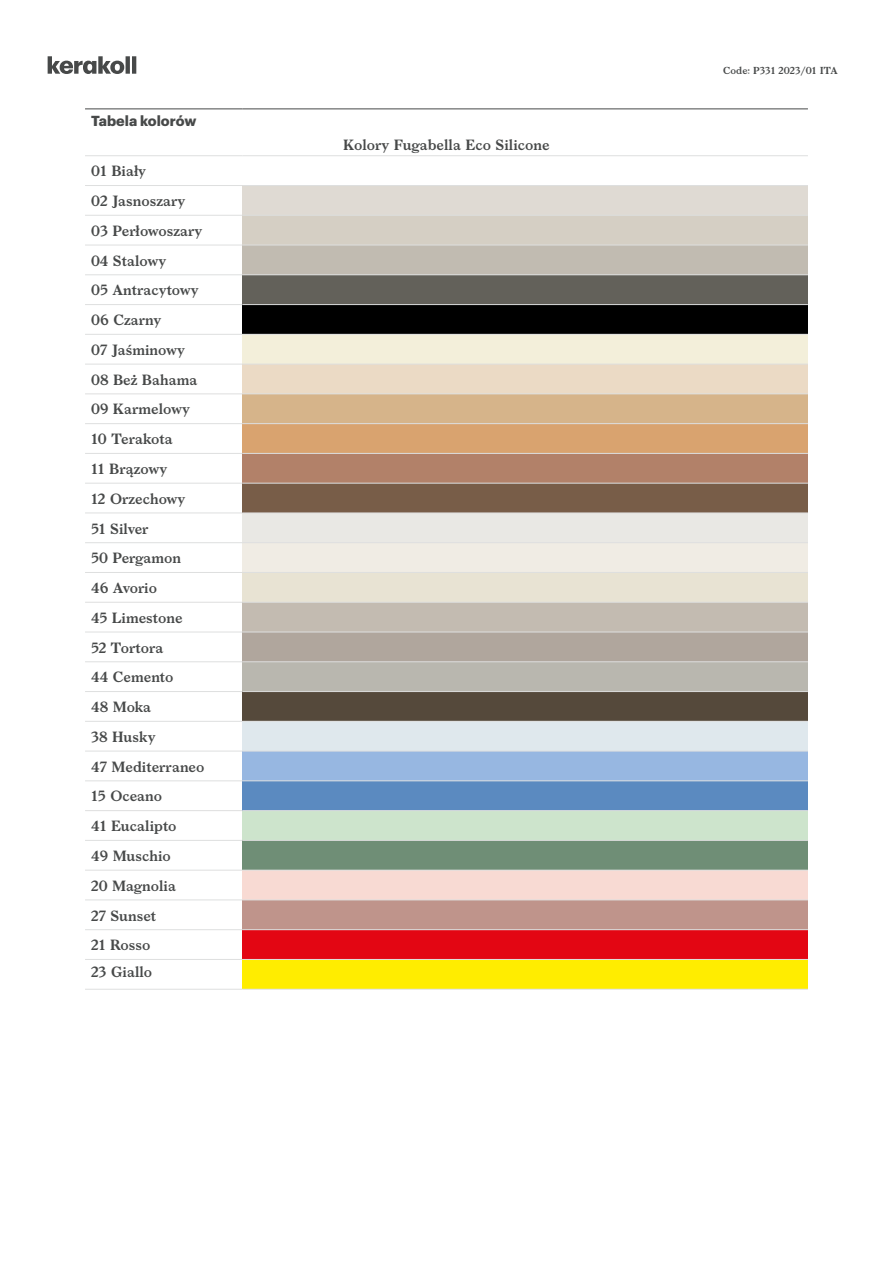
<style>
.page{position:relative;width:893px;height:1263px;background:#fff}
.page>*{position:absolute;margin:0;border:0;box-sizing:border-box;transform-origin:0 0}
.t1{font:600 14.25px/29.7px "Larish Neue";color:#474949}
.t2{font:700 14.25px "Graphik";color:#474949}
.t3{font:600 9.75px "Larish Neue";color:#474949}
</style>
<div class="page">
<svg style="left:48px;top:56px;width:88px;height:18px"></svg>
<div style="left:242px;top:185px;width:566px;height:30px;background:#dfdad3"></div>
<div style="left:242px;top:215px;width:566px;height:30px;background:#d5cfc4"></div>
<div style="left:242px;top:245px;width:566px;height:30px;background:#c1bbb1"></div>
<div style="left:242px;top:275px;width:566px;height:30px;background:#63615a"></div>
<div style="left:242px;top:305px;width:566px;height:29px;background:#000"></div>
<div style="left:242px;top:334px;width:566px;height:30px;background:#f3efda"></div>
<div style="left:242px;top:364px;width:566px;height:30px;background:#ebdac5"></div>
<div style="left:242px;top:394px;width:566px;height:30px;background:#d6b48a"></div>
<div style="left:242px;top:424px;width:566px;height:29px;background:#d9a36f"></div>
<div style="left:242px;top:453px;width:566px;height:30px;background:#b28169"></div>
<div style="left:242px;top:483px;width:566px;height:30px;background:#785d48"></div>
<div style="left:242px;top:513px;width:566px;height:30px;background:#e9e8e4"></div>
<div style="left:242px;top:543px;width:566px;height:29px;background:#f0ece4"></div>
<div style="left:242px;top:572px;width:566px;height:30px;background:#e8e3d3"></div>
<div style="left:242px;top:602px;width:566px;height:30px;background:#c3bbb1"></div>
<div style="left:242px;top:632px;width:566px;height:30px;background:#b0a69d"></div>
<div style="left:242px;top:662px;width:566px;height:29px;background:#b9b7af"></div>
<div style="left:242px;top:691px;width:566px;height:30px;background:#55493b"></div>
<div style="left:242px;top:721px;width:566px;height:30px;background:#dfe8ed"></div>
<div style="left:242px;top:751px;width:566px;height:30px;background:#97b7e1"></div>
<div style="left:242px;top:781px;width:566px;height:30px;background:#5b8ac0"></div>
<div style="left:242px;top:811px;width:566px;height:29px;background:#cde4cc"></div>
<div style="left:242px;top:840px;width:566px;height:30px;background:#6f8e76"></div>
<div style="left:242px;top:870px;width:566px;height:30px;background:#f8dad3"></div>
<div style="left:242px;top:900px;width:566px;height:30px;background:#bf948b"></div>
<div style="left:242px;top:930px;width:566px;height:29px;background:#e30613"></div>
<div style="left:242px;top:959px;width:566px;height:30px;background:#ffed00"></div>
<hr style="left:85px;top:155px;width:157px;height:1px;background:#dedfdf">
<hr style="left:242px;top:155px;width:566px;height:1px;background:#dedfdf">
<hr style="left:85px;top:185px;width:157px;height:1px;background:#dedfdf">
<hr style="left:242px;top:185px;width:566px;height:1px;background:#dedfdf">
<hr style="left:85px;top:215px;width:157px;height:1px;background:#dedfdf">
<hr style="left:242px;top:215px;width:566px;height:1px;background:#dedfdf">
<hr style="left:85px;top:245px;width:157px;height:1px;background:#dedfdf">
<hr style="left:242px;top:245px;width:566px;height:1px;background:#dedfdf">
<hr style="left:85px;top:274px;width:157px;height:1px;background:#dedfdf">
<hr style="left:242px;top:274px;width:566px;height:1px;background:#dedfdf">
<hr style="left:85px;top:304px;width:157px;height:1px;background:#dedfdf">
<hr style="left:242px;top:304px;width:566px;height:1px;background:#dedfdf">
<hr style="left:85px;top:334px;width:157px;height:1px;background:#dedfdf">
<hr style="left:242px;top:334px;width:566px;height:1px;background:#dedfdf">
<hr style="left:85px;top:364px;width:157px;height:1px;background:#dedfdf">
<hr style="left:242px;top:364px;width:566px;height:1px;background:#dedfdf">
<hr style="left:85px;top:393px;width:157px;height:1px;background:#dedfdf">
<hr style="left:242px;top:393px;width:566px;height:1px;background:#dedfdf">
<hr style="left:85px;top:423px;width:157px;height:1px;background:#dedfdf">
<hr style="left:242px;top:423px;width:566px;height:1px;background:#dedfdf">
<hr style="left:85px;top:453px;width:157px;height:1px;background:#dedfdf">
<hr style="left:242px;top:453px;width:566px;height:1px;background:#dedfdf">
<hr style="left:85px;top:483px;width:157px;height:1px;background:#dedfdf">
<hr style="left:242px;top:483px;width:566px;height:1px;background:#dedfdf">
<hr style="left:85px;top:512px;width:157px;height:1px;background:#dedfdf">
<hr style="left:242px;top:512px;width:566px;height:1px;background:#dedfdf">
<hr style="left:85px;top:542px;width:157px;height:1px;background:#dedfdf">
<hr style="left:242px;top:542px;width:566px;height:1px;background:#dedfdf">
<hr style="left:85px;top:572px;width:157px;height:1px;background:#dedfdf">
<hr style="left:242px;top:572px;width:566px;height:1px;background:#dedfdf">
<hr style="left:85px;top:602px;width:157px;height:1px;background:#dedfdf">
<hr style="left:242px;top:602px;width:566px;height:1px;background:#dedfdf">
<hr style="left:85px;top:631px;width:157px;height:1px;background:#dedfdf">
<hr style="left:242px;top:631px;width:566px;height:1px;background:#dedfdf">
<hr style="left:85px;top:661px;width:157px;height:1px;background:#dedfdf">
<hr style="left:242px;top:661px;width:566px;height:1px;background:#dedfdf">
<hr style="left:85px;top:691px;width:157px;height:1px;background:#dedfdf">
<hr style="left:242px;top:691px;width:566px;height:1px;background:#dedfdf">
<hr style="left:85px;top:721px;width:157px;height:1px;background:#dedfdf">
<hr style="left:242px;top:721px;width:566px;height:1px;background:#dedfdf">
<hr style="left:85px;top:751px;width:157px;height:1px;background:#dedfdf">
<hr style="left:242px;top:751px;width:566px;height:1px;background:#dedfdf">
<hr style="left:85px;top:780px;width:157px;height:1px;background:#dedfdf">
<hr style="left:242px;top:780px;width:566px;height:1px;background:#dedfdf">
<hr style="left:85px;top:810px;width:157px;height:1px;background:#dedfdf">
<hr style="left:242px;top:810px;width:566px;height:1px;background:#dedfdf">
<hr style="left:85px;top:840px;width:157px;height:1px;background:#dedfdf">
<hr style="left:242px;top:840px;width:566px;height:1px;background:#dedfdf">
<hr style="left:85px;top:870px;width:157px;height:1px;background:#dedfdf">
<hr style="left:242px;top:870px;width:566px;height:1px;background:#dedfdf">
<hr style="left:85px;top:899px;width:157px;height:1px;background:#dedfdf">
<hr style="left:242px;top:899px;width:566px;height:1px;background:#dedfdf">
<hr style="left:85px;top:929px;width:157px;height:1px;background:#dedfdf">
<hr style="left:242px;top:929px;width:566px;height:1px;background:#dedfdf">
<hr style="left:85px;top:959px;width:157px;height:1px;background:#dedfdf">
<hr style="left:242px;top:959px;width:566px;height:1px;background:#dedfdf">
<hr style="left:85px;top:989px;width:157px;height:1px;background:#dedfdf">
<hr style="left:242px;top:989px;width:566px;height:1px;background:#dedfdf">
<hr style="left:85px;top:108px;width:157px;height:1px;background:#474949">
<hr style="left:242px;top:108px;width:566px;height:1px;background:#474949">
<p class="t2" style="left:91px;top:110px;width:107px">Tabela kolorów</p>
<p class="t1" style="left:91px;top:155px;width:115px">01 Biały<br>02 Jasnoszary<br>03 Perłowoszary<br>04 Stalowy<br>05 Antracytowy<br>06 Czarny<br>07 Jaśminowy<br>08 Beż Bahama<br>09 Karmelowy<br>10 Terakota<br>11 Brązowy<br>12 Orzechowy<br>51 Silver<br>50 Pergamon<br>46 Avorio<br>45 Limestone<br>52 Tortora<br>44 Cemento<br>48 Moka<br>38 Husky<br>47 Mediterraneo<br>15 Oceano<br>41 Eucalipto<br>49 Muschio<br>20 Magnolia<br>27 Sunset<br>21 Rosso</p>
<p class="t1" style="left:91px;top:956px;width:63px">23 Giallo</p>
<p class="t1" style="left:343px;top:129px;width:208px">Kolory Fugabella Eco Silicone</p>
<p class="t3" style="left:723px;top:63px;width:116px">Code: P331 2023/01 ITA</p>
</div>
